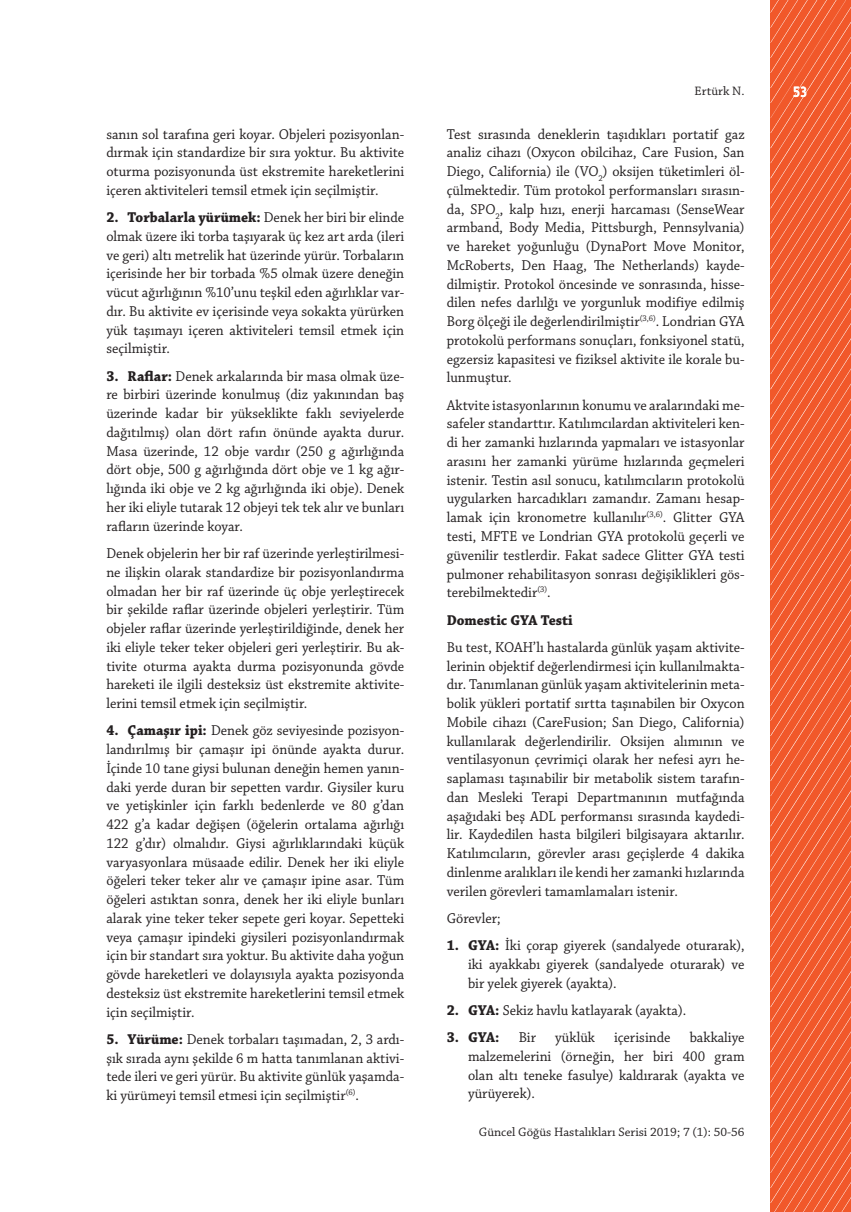
<style>
.page{position:relative;width:851px;height:1212px;background:#fff}
.page>*{position:absolute;margin:0;border:0;box-sizing:border-box;transform-origin:0 0}
.t1{font:15px/18.8px "Chaparral Pro";color:#231f20;text-align:justify;scale:.95 1}
.t2{font:700 15px "Chaparral Pro";color:#231f20;scale:.95 1}
.t3{font:700 15px "Alwyn OT";color:#fff;scale:.85 1}
.t4{font:12.9px "Chaparral Pro";color:#231f20}
.s1{font-weight:700}
</style>
<div class="page">
<svg style="left:770px;top:0;width:80px;height:1212px"></svg>
<p class="t1" style="left:106px;top:125px;width:315px">sanın sol tarafına geri koyar. Objeleri pozisyonlan&shy;dırmak için standardize bir sıra yoktur. Bu aktivite oturma pozisyonunda üst ekstremite hareketlerini içeren aktiviteleri temsil etmek için seçilmiştir.</p>
<p class="t1" style="left:106px;top:209px;width:315px"><span class="s1">2. Torbalarla yürümek:</span> Denek her biri bir elinde olmak üzere iki torba taşıyarak üç kez art arda (ileri ve geri) altı metrelik hat üzerinde yürür. Torbaların içerisinde her bir torbada %5 olmak üzere deneğin vücut ağırlığının %10’unu teşkil eden ağırlıklar var&shy;dır. Bu aktivite ev içerisinde veya sokakta yürürken yük taşımayı içeren aktiviteleri temsil etmek için seçilmiştir.</p>
<p class="t1" style="left:106px;top:367px;width:315px"><span class="s1">3. Raflar:</span> Denek arkalarında bir masa olmak üze&shy;re birbiri üzerinde konulmuş (diz yakınından baş üzerinde kadar bir yükseklikte faklı seviyelerde dağıtılmış) olan dört rafın önünde ayakta durur.<br>Masa üzerinde, 12 obje vardır (250 g ağırlığında dört obje, 500 g ağırlığında dört obje ve 1 kg ağır&shy;lığında iki obje ve 2 kg ağırlığında iki obje). Denek her iki eliyle tutarak 12 objeyi tek tek alır ve bunları rafların üzerinde koyar.</p>
<p class="t1" style="left:106px;top:544px;width:315px">Denek objelerin her bir raf üzerinde yerleştirilmesi&shy;ne ilişkin olarak standardize bir pozisyonlandırma olmadan her bir raf üzerinde üç obje yerleştirecek bir şekilde raflar üzerinde objeleri yerleştirir. Tüm objeler raflar üzerinde yerleştirildiğinde, denek her iki eliyle teker teker objeleri geri yerleştirir. Bu ak&shy;tivite oturma ayakta durma pozisyonunda gövde hareketi ile ilgili desteksiz üst ekstremite aktivite&shy;lerini temsil etmek için seçilmiştir.</p>
<p class="t1" style="left:106px;top:722px;width:315px"><span class="s1">4. Çamaşır ipi:</span> Denek göz seviyesinde pozisyon&shy;landırılmış bir çamaşır ipi önünde ayakta durur.<br>İçinde 10 tane giysi bulunan deneğin hemen yanın&shy;daki yerde duran bir sepetten vardır. Giysiler kuru ve yetişkinler için farklı bedenlerde ve 80 g’dan 422 g’a kadar değişen (öğelerin ortalama ağırlığı 122 g’dır) olmalıdır. Giysi ağırlıklarındaki küçük varyasyonlara müsaade edilir. Denek her iki eliyle öğeleri teker teker alır ve çamaşır ipine asar. Tüm öğeleri astıktan sonra, denek her iki eliyle bunları alarak yine teker teker sepete geri koyar. Sepetteki veya çamaşır ipindeki giysileri pozisyonlandırmak için bir standart sıra yoktur. Bu aktivite daha yoğun gövde hareketleri ve dolayısıyla ayakta pozisyonda desteksiz üst ekstremite hareketlerini temsil etmek için seçilmiştir.</p>
<p class="t1" style="left:106px;top:1030px;width:315px"><span class="s1">5. Yürüme:</span> Denek torbaları taşımadan, 2, 3 ardı&shy;şık sırada aynı şekilde 6 m hatta tanımlanan aktivi&shy;tede ileri ve geri yürür. Bu aktivite günlük yaşamda&shy;ki yürümeyi temsil etmesi için seçilmiştir<sup>(6)</sup>.</p>
<p class="t4" style="left:694px;top:83px;width:51px">Ertürk N.</p>
<p class="t3" style="left:792px;top:82px;width:19px">53</p>
<p class="t1" style="left:446px;top:125px;width:315px">Test sırasında deneklerin taşıdıkları portatif gaz analiz cihazı (Oxycon obilcihaz, Care Fusion, San Diego, California) ile (VO<sub>2</sub>) oksijen tüketimleri öl&shy;çülmektedir. Tüm protokol performansları sırasın&shy;da, SPO<sub>2</sub>, kalp hızı, enerji harcaması (SenseWear armband, Body Media, Pittsburgh, Pennsylvania) ve hareket yoğunluğu (DynaPort Move Monitor, McRoberts, Den Haag, The Netherlands) kayde&shy;dilmiştir. Protokol öncesinde ve sonrasında, hisse&shy;dilen nefes darlılğı ve yorgunluk modifiye edilmiş Borg ölçeği ile değerlendirilmiştir<sup>(3,6)</sup>. Londrian GYA protokolü performans sonuçları, fonksiyonel statü, egzersiz kapasitesi ve fiziksel aktivite ile korale bu&shy;lunmuştur.</p>
<p class="t1" style="left:446px;top:396px;width:315px">Aktvite istasyonlarının konumu ve aralarındaki me&shy;safeler standarttır. Katılımcılardan aktiviteleri ken&shy;di her zamanki hızlarında yapmaları ve istasyonlar arasını her zamanki yürüme hızlarında geçmeleri istenir. Testin asıl sonucu, katılımcıların protokolü uygularken harcadıkları zamandır. Zamanı hesap&shy;lamak için kronometre kullanılır<sup>(3,6)</sup>. Glitter GYA testi, MFTE ve Londrian GYA protokolü geçerli ve güvenilir testlerdir. Fakat sadece Glitter GYA testi pulmoner rehabilitasyon sonrası değişiklikleri gös&shy;terebilmektedir<sup>(3)</sup>.</p>
<p class="t2" style="left:446px;top:611px;width:134px">Domestic GYA Testi</p>
<p class="t1" style="left:446px;top:638px;width:315px">Bu test, KOAH’lı hastalarda günlük yaşam aktivite&shy;lerinin objektif değerlendirmesi için kullanılmakta&shy;dır. Tanımlanan günlük yaşam aktivitelerinin meta&shy;bolik yükleri portatif sırtta taşınabilen bir Oxycon Mobile cihazı (CareFusion; San Diego, California) kullanılarak değerlendirilir. Oksijen alımının ve ventilasyonun çevrimiçi olarak her nefesi ayrı he&shy;saplaması taşınabilir bir metabolik sistem tarafın&shy;dan Mesleki Terapi Departmanının mutfağında aşağıdaki beş ADL performansı sırasında kaydedi&shy;lir. Kaydedilen hasta bilgileri bilgisayara aktarılır.<br>Katılımcıların, görevler arası geçişlerde 4 dakika dinlenme aralıkları ile kendi her zamanki hızlarında verilen görevleri tamamlamaları istenir.</p>
<p class="t1" style="left:446px;top:909px;width:58px">Görevler;</p>
<p class="t1" style="left:468px;top:936px;width:292px;text-indent:-21px"><span class="s1">1. GYA:</span> İki çorap giyerek (sandalyede oturarak), iki ayakkabı giyerek (sandalyede oturarak) ve bir yelek giyerek (ayakta).</p>
<p class="t1" style="left:446px;top:1001px;width:253px"><span class="s1">2. GYA:</span> Sekiz havlu katlayarak (ayakta).</p>
<p class="t2" style="left:446px;top:1028px;width:57px">3. GYA:</p>
<p class="t1" style="left:518px;top:1028px;width:20px">Bir</p>
<p class="t1" style="left:555px;top:1028px;width:43px">yüklük</p>
<p class="t1" style="left:614px;top:1028px;width:61px">içerisinde</p>
<p class="t1" style="left:468px;top:1028px;width:292px;text-indent:222px">bakkaliye malzemelerini (örneğin, her biri 400 gram olan altı teneke fasulye) kaldırarak (ayakta ve yürüyerek).</p>
<p class="t4" style="left:478px;top:1125px;width:267px">Güncel Göğüs Hastalıkları Serisi 2019; 7 (1): 50-56</p>
</div>
